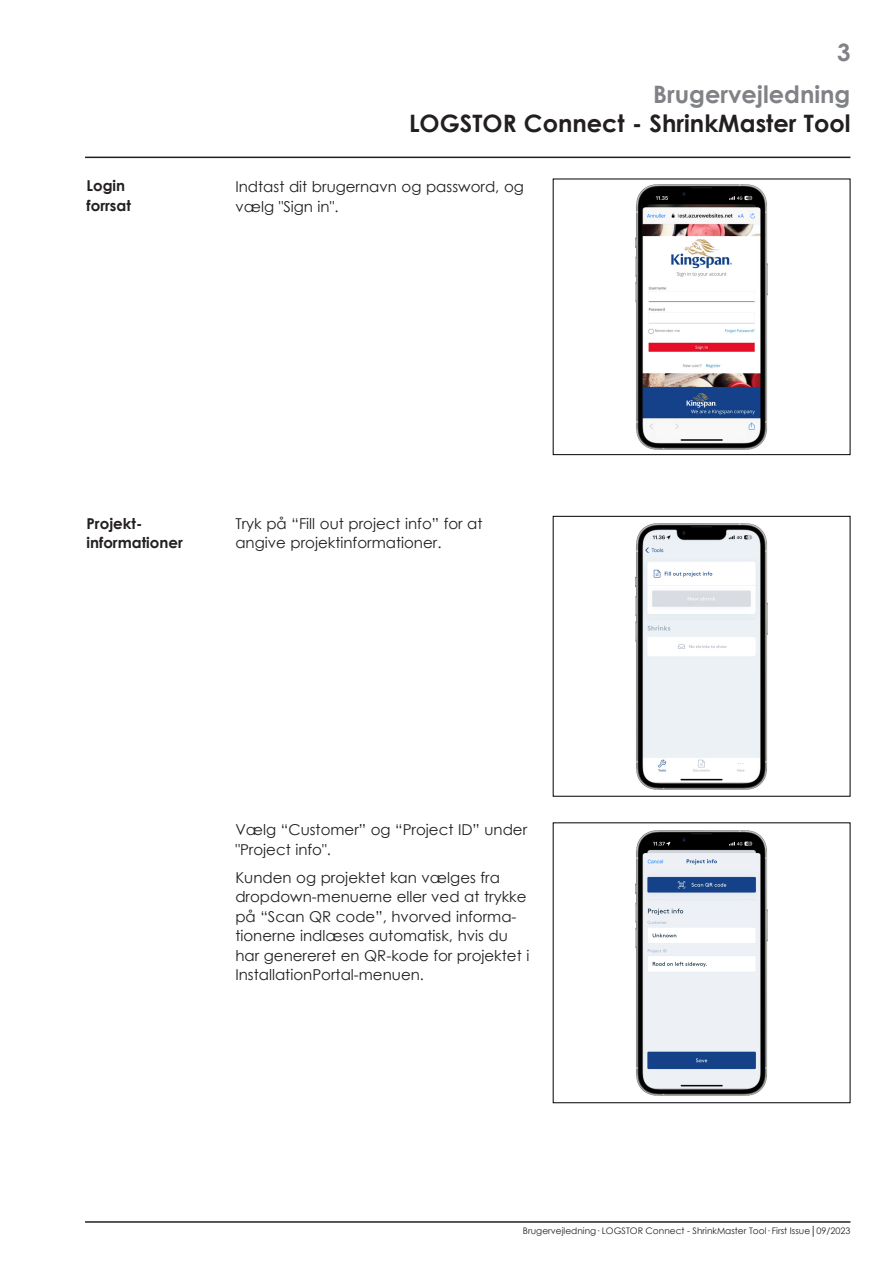
<style>
.page{position:relative;width:893px;height:1263px;background:#fff}
.page>*{position:absolute;margin:0;border:0;box-sizing:border-box;transform-origin:0 0}
.t1{font:700 24px "Century Gothic";color:#231f20}
.t2{font:700 24px/42.5px "Century Gothic";color:#808285;text-align:right}
.t3{font:15px/19.5px "Century Gothic";color:#231f20}
.t4{font:700 15px/19.5px "Century Gothic";color:#231f20}
.t5{font:9px "Century Gothic";color:#231f20}
</style>
<div class="page">
<hr style="left:85px;top:1221px;width:765px;height:2px;background:#231f20">
<hr style="left:85px;top:157px;width:765px;height:1px;background:#231f20">
<img style="left:636px;top:184px;width:131px;height:266px">
<img style="left:636px;top:523px;width:131px;height:266px">
<img style="left:636px;top:830px;width:131px;height:265px">
<p class="t4" style="left:87px;top:175px;width:46px">Login forrsat</p>
<h1 class="t2" style="left:653px;top:30px;width:199px">3<br>Brugervejledning</h1>
<h1 class="t1" style="left:409px;top:105px;width:443px">LOGSTOR Connect - ShrinkMaster Tool</h1>
<p class="t3" style="left:235px;top:177px;width:290px">Indtast dit brugernavn og password, og vælg "Sign in".</p>
<p class="t4" style="left:87px;top:513px;width:98px">Projekt&shy;informationer</p>
<p class="t3" style="left:235px;top:513px;width:249px">Tryk på “Fill out project info” for at angive projektinformationer.</p>
<p class="t3" style="left:235px;top:820px;width:293px">Vælg “Customer” og “Project ID” under "Project info".</p>
<p class="t3" style="left:235px;top:867px;width:295px">Kunden og projektet kan vælges fra dropdown-menuerne eller ved at trykke på “Scan QR code”, hvorved informa&shy;tionerne indlæses automatisk, hvis du har genereret en QR-kode for projektet i InstallationPortal-menuen.</p>
<p class="t5" style="left:523px;top:1225px;width:329px">Brugervejledning· LOGSTOR Connect - ShrinkMaster Tool· First Issue│09/2023</p>
</div>
